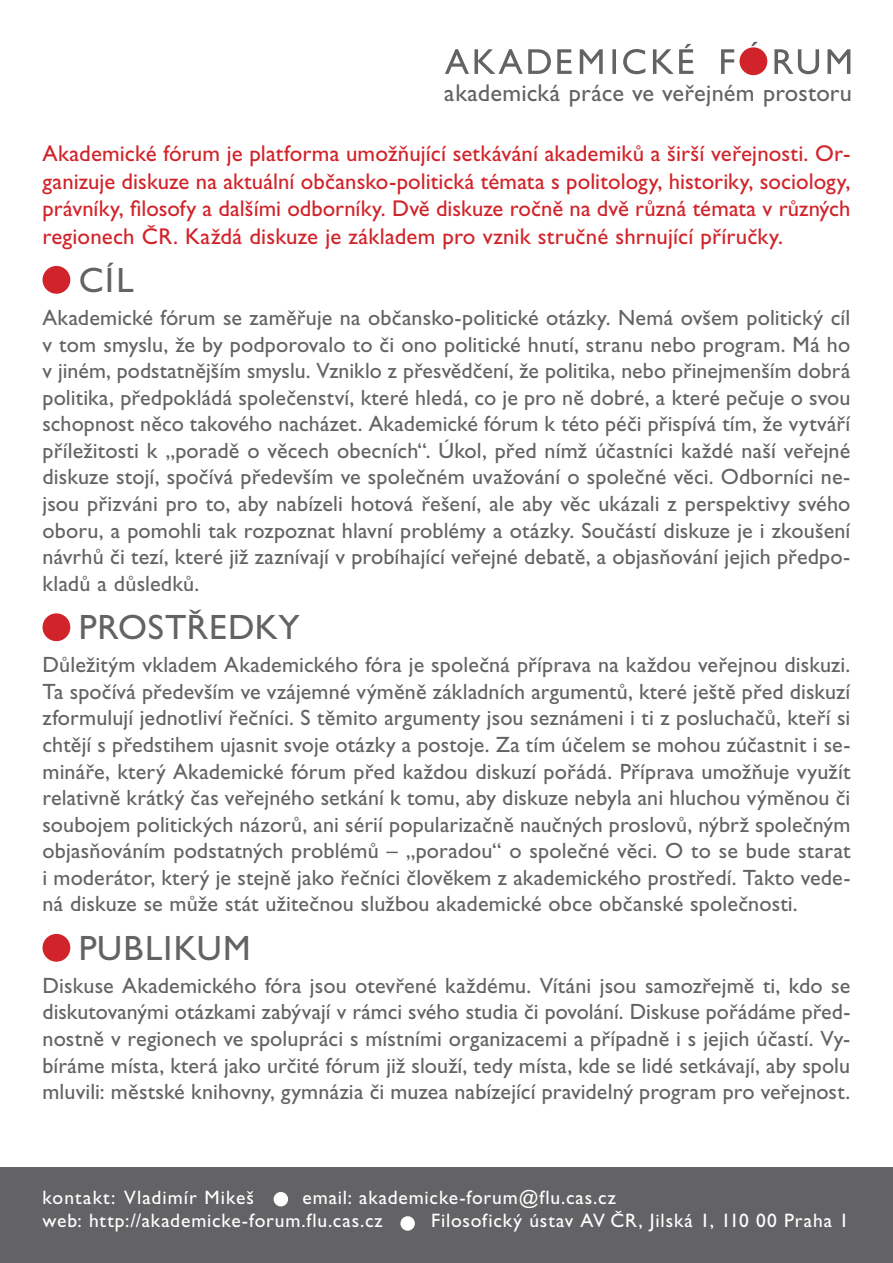
<style>
.page{position:relative;width:893px;height:1263px;background:#fff}
.page>*{position:absolute;margin:0;border:0;box-sizing:border-box;transform-origin:0 0}
.t1{font:35.25px "Gill Sans CE";letter-spacing:.03em;color:#636366}
.t2{font:24.3px "Gill Sans CE";letter-spacing:.005em;color:#636366}
.t3{font:22.88px/27.5px "Gill Sans CE";letter-spacing:.005em;color:#d1232a;text-align:justify}
.t4{font:22.12px/26.5px "Gill Sans CE";letter-spacing:.005em;color:#636366;text-align:justify}
.t5{font:19.5px "Gill Sans CE";letter-spacing:.045em;color:#fff}
</style>
<div class="page">
<svg style="left:445px;top:42px;width:405px;height:32px"></svg>
<div style="left:739px;top:47px;width:28px;height:28px;background:#d1232a;border-radius:50%"></div>
<div style="left:0;top:1167px;width:893px;height:96px;background:#636366"></div>
<div style="left:400px;top:1216px;width:15px;height:15px;background:#fff;border-radius:50%"></div>
<div style="left:274px;top:1192px;width:14px;height:14px;background:#fff;border-radius:50%"></div>
<div style="left:43px;top:266px;width:27px;height:28px;background:#d1232a;border-radius:50%"></div>
<div style="left:43px;top:613px;width:27px;height:28px;background:#d1232a;border-radius:50%"></div>
<div style="left:43px;top:934px;width:27px;height:28px;background:#d1232a;border-radius:50%"></div>
<p class="t2" style="left:444px;top:78px;width:409px">akademická práce ve veřejném prostoru</p>
<p class="t3" style="left:43px;top:140px;width:809px">Akademické fórum je platforma umožňující setkávání akademiků a širší veřejnosti. Or&shy;ganizuje diskuze na aktuální občansko-politická témata s politology, historiky, sociology, právníky, filosofy a dalšími odborníky. Dvě diskuze ročně na dvě různá témata v různých regionech ČR. Každá diskuze je základem pro vznik stručné shrnující příručky.</p>
<p class="t1" style="left:79px;top:260px;width:57px">CÍL</p>
<p class="t4" style="left:43px;top:304px;width:809px">Akademické fórum se zaměřuje na občansko-politické otázky. Nemá ovšem politický cíl v tom smyslu, že by podporovalo to či ono politické hnutí, stranu nebo program. Má ho v jiném, podstatnějším smyslu. Vzniklo z přesvědčení, že politika, nebo přinejmenším dobrá politika, předpokládá společenství, které hledá, co je pro ně dobré, a které pečuje o svou schopnost něco takového nacházet. Akademické fórum k této péči přispívá tím, že vytváří příležitosti k „poradě o věcech obecních“. Úkol, před nímž účastníci každé naší veřejné diskuze stojí, spočívá především ve společném uvažování o společné věci. Odborníci ne&shy;jsou přizváni pro to, aby nabízeli hotová řešení, ale aby věc ukázali z perspektivy svého oboru, a pomohli tak rozpoznat hlavní problémy a otázky. Součástí diskuze je i zkoušení návrhů či tezí, které již zaznívají v probíhající veřejné debatě, a objasňování jejich předpo&shy;kladů a důsledků.</p>
<p class="t1" style="left:79px;top:607px;width:223px">PROSTŘEDKY</p>
<p class="t4" style="left:43px;top:652px;width:809px">Důležitým vkladem Akademického fóra je společná příprava na každou veřejnou diskuzi.<br>Ta spočívá především ve vzájemné výměně základních argumentů, které ještě před diskuzí zformulují jednotliví řečníci. S těmito argumenty jsou seznámeni i ti z posluchačů, kteří si chtějí s předstihem ujasnit svoje otázky a postoje. Za tím účelem se mohou zúčastnit i se&shy;mináře, který Akademické fórum před každou diskuzí pořádá. Příprava umožňuje využít relativně krátký čas veřejného setkání k tomu, aby diskuze nebyla ani hluchou výměnou či soubojem politických názorů, ani sérií popularizačně naučných proslovů, nýbrž společným objasňováním podstatných problémů – „poradou“ o společné věci. O to se bude starat i moderátor, který je stejně jako řečníci člověkem z akademického prostředí. Takto vede&shy;ná diskuze se může stát užitečnou službou akademické obce občanské společnosti.</p>
<p class="t1" style="left:79px;top:928px;width:174px">PUBLIKUM</p>
<p class="t4" style="left:43px;top:972px;width:809px">Diskuse Akademického fóra jsou otevřené každému. Vítáni jsou samozřejmě ti, kdo se diskutovanými otázkami zabývají v rámci svého studia či povolání. Diskuse pořádáme před&shy;nostně v regionech ve spolupráci s místními organizacemi a případně i s jejich účastí. Vy&shy;bíráme místa, která jako určité fórum již slouží, tedy místa, kde se lidé setkávají, aby spolu mluvili: městské knihovny, gymnázia či muzea nabízející pravidelný program pro veřejnost.</p>
<p class="t5" style="left:43px;top:1186px;width:213px">kontakt: Vladimír Mikeš</p>
<p class="t5" style="left:302px;top:1186px;width:315px">email: akademicke-forum@flu.cas.cz</p>
<p class="t5" style="left:43px;top:1209px;width:342px">web: http://akademicke-forum.flu.cas.cz</p>
<p class="t5" style="left:431px;top:1209px;width:419px">Filosofický ústav AV ČR, Jilská 1, 110 00 Praha 1</p>
</div>
